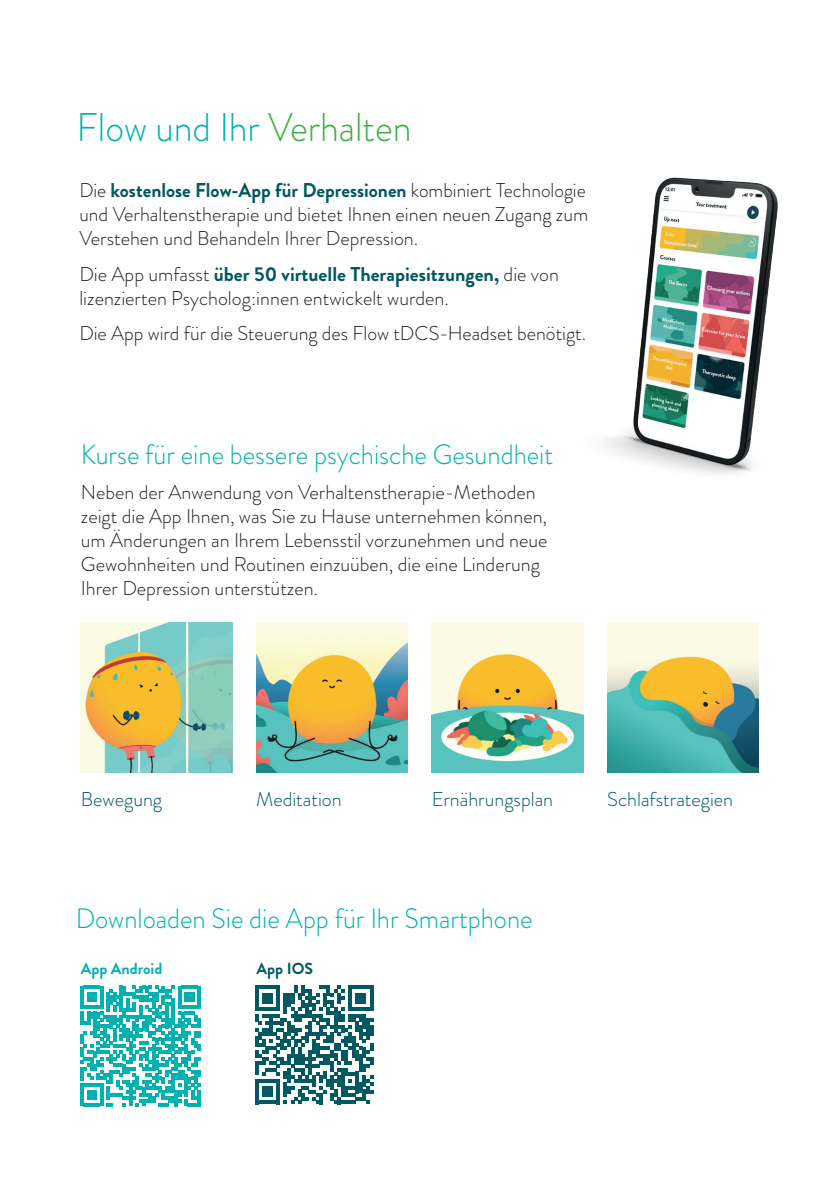
<style>
.page{position:relative;width:828px;height:1191px;background:#fff}
.page>*{position:absolute;margin:0;border:0;box-sizing:border-box;transform-origin:0 0}
.t1{font:300 40px "Brandon Grotesque";color:#00b1b0;scale:.95 1}
.t2{font:300 28px "Brandon Grotesque";color:#00b1b0;scale:.95 1}
.t3{font:300 20px/24px "Brandon Grotesque";color:#231f20}
.t4{font:300 20px "Brandon Grotesque";color:#015860}
.t5{font:700 16px "Brandon Grotesque";color:#00b1b0}
.t6{font:700 16px "Brandon Grotesque";color:#015860}
.s1{color:#40ae49}
.s2{font-weight:700;color:#015860}
</style>
<div class="page">
<svg style="left:255px;top:985px;width:118px;height:119px"></svg>
<svg style="left:80px;top:985px;width:121px;height:121px"></svg>
<hr style="left:198px;top:1089px;width:3px;height:17px;background:#00b1b0">
<img style="left:604px;top:177px;width:174px;height:297px">
<img style="left:81px;top:622px;width:151px;height:150px">
<img style="left:256px;top:622px;width:152px;height:150px">
<img style="left:432px;top:622px;width:151px;height:150px">
<img style="left:607px;top:622px;width:151px;height:150px">
<h1 class="t1" style="left:77px;top:100px;width:354px">Flow und Ihr <span class="s1">Verhalten</span></h1>
<p class="t3" style="left:79px;top:179px;width:510px">Die <span class="s2">kostenlose Flow-App für Depressionen</span> kombiniert Technologie und Verhaltenstherapie und bietet Ihnen einen neuen Zugang zum<br>Verstehen und Behandeln Ihrer Depression.</p>
<p class="t3" style="left:79px;top:262px;width:481px">Die App umfasst <span class="s2">über 50 virtuelle Therapiesitzungen,</span> die von lizenzierten Psycholog:innen entwickelt wurden.</p>
<p class="t3" style="left:79px;top:321px;width:508px">Die App wird für die Steuerung des Flow tDCS-Headset benötigt.</p>
<h2 class="t2" style="left:81px;top:435px;width:498px">Kurse für eine bessere psychische Gesundheit</h2>
<p class="t3" style="left:81px;top:480px;width:468px">Neben der Anwendung von Verhaltenstherapie-Methoden zeigt die App Ihnen, was Sie zu Hause unternehmen können, um Änderungen an Ihrem Lebensstil vorzunehmen und neue Gewohnheiten und Routinen einzuüben, die eine Linderung Ihrer Depression unterstützen.</p>
<p class="t4" style="left:81px;top:785px;width:83px">Bewegung</p>
<p class="t4" style="left:256px;top:785px;width:87px">Meditation</p>
<p class="t4" style="left:432px;top:785px;width:123px">Ernährungsplan</p>
<p class="t4" style="left:607px;top:785px;width:127px">Schlafstrategien</p>
<h2 class="t2" style="left:76px;top:899px;width:482px">Downloaden Sie die App für Ihr Smartphone</h2>
<p class="t5" style="left:81px;top:957px;width:83px">App Android</p>
<p class="t6" style="left:257px;top:957px;width:58px">App IOS</p>
</div>
